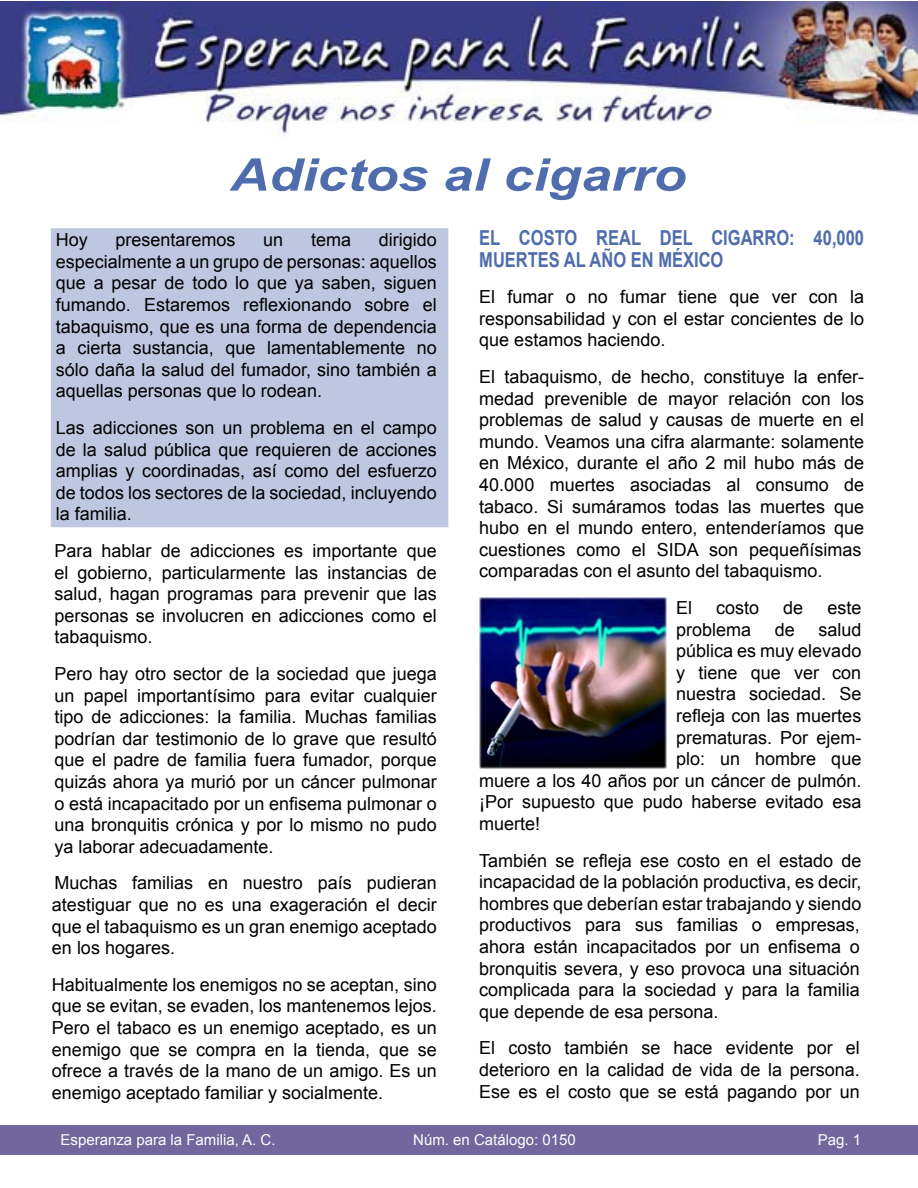
<style>
.page{position:relative;width:918px;height:1188px;background:#fff}
.page>*{position:absolute;margin:0;border:0;box-sizing:border-box;transform-origin:0 0}
.t1{font:italic 700 45px "Arial";color:#4f6dad;scale:1.2 1}
.t2{font:700 20.7px/21.6px "Arial";color:#4f6dad;scale:.8 1}
.t3{font:18px/21.6px "Arial";color:#000;text-align:justify}
.t4{font:15px "Arial";color:#fff}
</style>
<div class="page">
<div style="left:0;top:1125px;width:918px;height:29px;background:#71669d"></div>
<div style="left:51px;top:228px;width:397px;height:299px;background:#bdc8e0"></div>
<img style="left:479px;top:598px;width:187px;height:170px">
<img style="left:0;top:1px;width:918px;height:134px">
<p class="t1" style="left:230px;top:146px;width:382px">Adictos al cigarro</p>
<p class="t3" style="left:56px;top:229px;width:382px;text-indent:323px">dirigido especialmente a un grupo de personas: aquellos que a pesar de todo lo que ya saben, siguen fumando. Estaremos reflexionando sobre el tabaquismo, que es una forma de dependencia a cierta sustancia, que lamentablemente no sólo daña la salud del fumador, sino también a aquellas personas que lo rodean.</p>
<p class="t3" style="left:56px;top:417px;width:382px">Las adicciones son un problema en el campo de la salud pública que requieren de acciones amplias y coordinadas, así como del esfuerzo de todos los sectores de la sociedad, incluyendo la familia.</p>
<p class="t3" style="left:54px;top:540px;width:384px">Para hablar de adicciones es importante que el gobierno, particularmente las instancias de salud, hagan programas para prevenir que las personas se involucren en adicciones como el tabaquismo.</p>
<p class="t3" style="left:54px;top:663px;width:384px">Pero hay otro sector de la sociedad que juega un papel importantísimo para evitar cualquier tipo de adicciones: la familia. Muchas familias podrían dar testimonio de lo grave que resultó que el padre de familia fuera fumador, porque quizás ahora ya murió por un cáncer pulmonar o está incapacitado por un enfisema pulmonar o una bronquitis crónica y por lo mismo no pudo ya laborar adecuadamente.</p>
<p class="t3" style="left:52px;top:872px;width:386px">Muchas familias en nuestro país pudieran atestiguar que no es una exageración el decir que el tabaquismo es un gran enemigo aceptado en los hogares.</p>
<p class="t3" style="left:52px;top:974px;width:386px">Habitualmente los enemigos no se aceptan, sino que se evitan, se evaden, los mantenemos lejos.<br>Pero el tabaco es un enemigo aceptado, es un enemigo que se compra en la tienda, que se ofrece a través de la mano de un amigo. Es un enemigo aceptado familiar y socialmente.</p>
<p class="t3" style="left:56px;top:229px;width:34px">Hoy</p>
<p class="t3" style="left:116px;top:229px;width:122px">presentaremos</p>
<p class="t3" style="left:263px;top:229px;width:22px">un</p>
<p class="t3" style="left:311px;top:229px;width:42px">tema</p>
<p class="t2" style="left:479px;top:228px;width:483px">EL COSTO REAL DEL CIGARRO: 40,000<br>MUERTES AL AÑO EN MÉXICO</p>
<p class="t3" style="left:479px;top:286px;width:386px">El fumar o no fumar tiene que ver con la responsabilidad y con el estar concientes de lo que estamos haciendo.</p>
<p class="t3" style="left:479px;top:366px;width:386px;text-align:left">El tabaquismo, de hecho, constituye la enfer&shy;medad prevenible de mayor relación con los problemas de salud y causas de muerte en el mundo. Veamos una cifra alarmante: solamente en México, durante el año 2 mil hubo más de 40.000 muertes asociadas al consumo de tabaco. Si sumáramos todas las muertes que hubo en el mundo entero, entenderíamos que cuestiones como el SIDA son pequeñísimas comparadas con el asunto del tabaquismo.</p>
<p class="t3" style="left:676px;top:597px;width:18px">El</p>
<p class="t3" style="left:716px;top:597px;width:45px">costo</p>
<p class="t3" style="left:783px;top:597px;width:22px">de</p>
<p class="t3" style="left:827px;top:597px;width:36px">este</p>
<p class="t3" style="left:676px;top:619px;width:77px">problema</p>
<p class="t3" style="left:775px;top:619px;width:22px">de</p>
<p class="t3" style="left:818px;top:619px;width:45px">salud</p>
<p class="t3" style="left:676px;top:640px;width:187px">pública es muy elevado</p>
<p class="t3" style="left:676px;top:662px;width:187px">y tiene que ver con</p>
<p class="t3" style="left:676px;top:683px;width:187px">nuestra sociedad. Se</p>
<p class="t3" style="left:676px;top:705px;width:187px">refleja con las muertes</p>
<p class="t3" style="left:676px;top:727px;width:187px">prematuras. Por ejem-</p>
<p class="t3" style="left:676px;top:748px;width:187px">plo: un hombre que</p>
<p class="t3" style="left:479px;top:770px;width:384px">muere a los 40 años por un cáncer de pulmón.</p>
<p class="t3" style="left:479px;top:791px;width:384px">¡Por supuesto que pudo haberse evitado esa</p>
<p class="t3" style="left:479px;top:813px;width:63px">muerte!</p>
<p class="t3" style="left:479px;top:850px;width:384px">También se refleja ese costo en el estado de incapacidad de la población productiva, es decir, hombres que deberían estar trabajando y siendo productivos para sus familias o empresas, ahora están incapacitados por un enfisema o bronquitis severa, y eso provoca una situación complicada para la sociedad y para la familia que depende de esa persona.</p>
<p class="t3" style="left:479px;top:1037px;width:382px">El costo también se hace evidente por el deterioro en la calidad de vida de la persona.<br>Ese es el costo que se está pagando por un</p>
<p class="t4" style="left:61px;top:1130px;width:217px">Esperanza para la Familia, A. C.</p>
<p class="t4" style="left:413px;top:1130px;width:164px">Núm. en Catálogo: 0150</p>
<p class="t4" style="left:818px;top:1130px;width:45px">Pag. 1</p>
</div>
